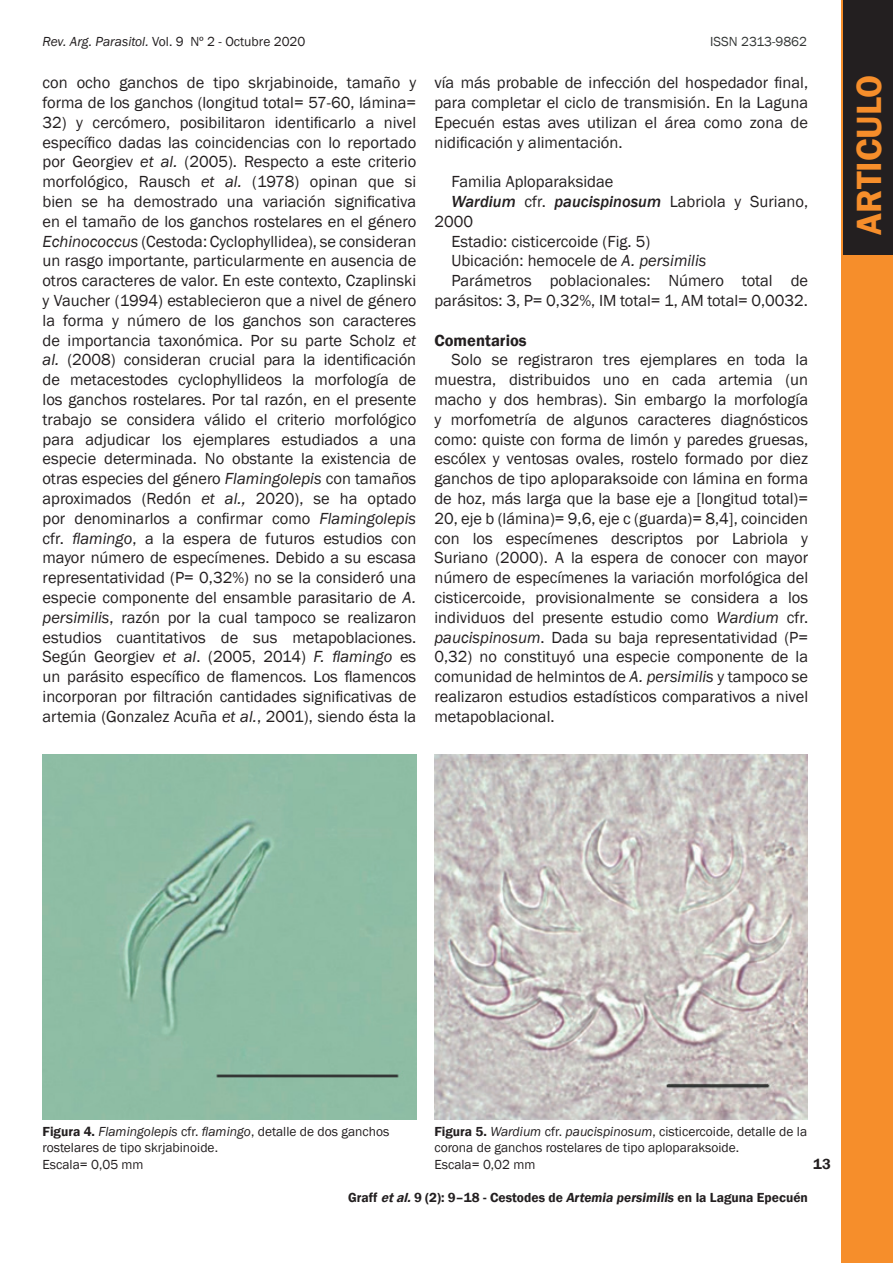
<style>
.page{position:relative;width:893px;height:1263px;background:#fff}
.page>*{position:absolute;margin:0;border:0;box-sizing:border-box;transform-origin:0 0}
.t1{font:600 36px "Franklin Gothic";color:#f68e2b}
.t2{font:16.5px/19.8px "Franklin Gothic";color:#231f20;text-align:justify}
.t3{font:600 16.5px "Franklin Gothic";color:#231f20}
.t4{font:600 15px "Franklin Gothic";color:#231f20}
.t5{font:13.5px/16.5px "Franklin Gothic";color:#231f20}
.t6{font:600 13.5px "Franklin Gothic";color:#231f20}
.t7{font:13.5px "Franklin Gothic";color:#333635}
.s1{font-style:italic}
.s2{font-weight:500;font-style:italic}
.s3{font-weight:600}
</style>
<div class="page">
<div style="left:842px;top:0;width:51px;height:1263px;background:#f68e2b"></div>
<div style="left:843px;top:0;width:50px;height:254px;background:#231f20"></div>
<img style="left:43px;top:755px;width:373px;height:364px">
<img style="left:434px;top:755px;width:374px;height:364px">
<p class="t5" style="left:43px;top:34px;width:264px"><span class="s1">Rev. Arg. Parasitol.</span> Vol. 9 Nº 2 - Octubre 2020</p>
<p class="t7" style="left:710px;top:33px;width:98px">ISSN 2313-9862</p>
<p class="t2" style="left:43px;top:73px;width:375px">con ocho ganchos de tipo skrjabinoide, tamaño y forma de los ganchos (longitud total= 57-60, lámina=</p>
<p class="t2" style="left:43px;top:113px;width:375px">32) y cercómero, posibilitaron identificarlo a nivel específico dadas las coincidencias con lo reportado por Georgiev <span class="s1">et al.</span> (2005). Respecto a este criterio morfológico, Rausch <span class="s1">et al.</span> (1978) opinan que si bien se ha demostrado una variación significativa en el tamaño de los ganchos rostelares en el género <span class="s1">Echinococcus</span> (Cestoda: Cyclophyllidea), se consideran un rasgo importante, particularmente en ausencia de otros caracteres de valor. En este contexto, Czaplinski y Vaucher (1994) establecieron que a nivel de género la forma y número de los ganchos son caracteres de importancia taxonómica. Por su parte Scholz <span class="s1">et al.</span> (2008) consideran crucial para la identificación de metacestodes cyclophyllideos la morfología de los ganchos rostelares. Por tal razón, en el presente trabajo se considera válido el criterio morfológico para adjudicar los ejemplares estudiados a una especie determinada. No obstante la existencia de otras especies del género <span class="s1">Flamingolepis</span> con tamaños aproximados (Redón <span class="s1">et al.,</span> 2020), se ha optado por denominarlos a confirmar como <span class="s1">Flamingolepis </span>cfr. <span class="s1">flamingo</span>, a la espera de futuros estudios con mayor número de especímenes. Debido a su escasa representatividad (P= 0,32%) no se la consideró una especie componente del ensamble parasitario de <span class="s1">A. persimilis</span>, razón por la cual tampoco se realizaron estudios cuantitativos de sus metapoblaciones.<br>Según Georgiev <span class="s1">et al</span>. (2005, 2014) <span class="s1">F. flamingo</span> es un parásito específico de flamencos. Los flamencos incorporan por filtración cantidades significativas de artemia (Gonzalez Acuña <span class="s1">et al.</span>, 2001), siendo ésta la</p>
<p class="t2" style="left:434px;top:73px;width:375px">vía más probable de infección del hospedador final, para completar el ciclo de transmisión. En la Laguna Epecuén estas aves utilizan el área como zona de nidificación y alimentación.</p>
<p class="t2" style="left:451px;top:172px;width:164px">Familia Aploparaksidae</p>
<p class="t2" style="left:451px;top:192px;width:358px"><span class="s2">Wardium</span> cfr. <span class="s2">paucispinosum</span> Labriola y Suriano,</p>
<p class="t2" style="left:434px;top:212px;width:40px">2000</p>
<p class="t2" style="left:451px;top:231px;width:200px">Estadio: cisticercoide (Fig. 5)</p>
<p class="t2" style="left:451px;top:251px;width:257px">Ubicación: hemocele de <span class="s1">A. persimilis</span></p>
<p class="t2" style="left:451px;top:271px;width:358px">Parámetros poblacionales: Número total de</p>
<p class="t2" style="left:434px;top:291px;width:375px">parásitos: 3, P= 0,32%, IM total= 1, AM total= 0,0032.</p>
<p class="t3" style="left:434px;top:330px;width:94px">Comentarios</p>
<p class="t2" style="left:434px;top:350px;width:375px;text-indent:17px">Solo se registraron tres ejemplares en toda la muestra, distribuidos uno en cada artemia (un macho y dos hembras). Sin embargo la morfología y morfometría de algunos caracteres diagnósticos como: quiste con forma de limón y paredes gruesas, escólex y ventosas ovales, rostelo formado por diez ganchos de tipo aploparaksoide con lámina en forma de hoz, más larga que la base eje a [longitud total)= 20, eje b (lámina)= 9,6, eje c (guarda)= 8,4], coinciden con los especímenes descriptos por Labriola y Suriano (2000). A la espera de conocer con mayor número de especímenes la variación morfológica del cisticercoide, provisionalmente se considera a los individuos del presente estudio como <span class="s1">Wardium</span> cfr. <span class="s1">paucispinosum</span>. Dada su baja representatividad (P= 0,32) no constituyó una especie componente de la comunidad de helmintos de <span class="s1">A. persimilis</span> y tampoco se realizaron estudios estadísticos comparativos a nivel metapoblacional.</p>
<h1 class="t1" style="left:847px;top:235px;width:162px;rotate:-90deg">ARTICULO</h1>
<p class="t5" style="left:43px;top:1123px;width:348px"><span class="s3">Figura 4.</span> <span class="s1">Flamingolepis</span> cfr. <span class="s1">flamingo</span>, detalle de dos ganchos rostelares de tipo skrjabinoide.<br>Escala= 0,05 mm</p>
<p class="t6" style="left:348px;top:1189px;width:461px">Graff <span class="s1">etal.</span>9 (2): 9–18 - Cestodes de <span class="s1">Artemia persimilis</span> en la Laguna Epecuén</p>
<p class="t5" style="left:434px;top:1123px;width:374px"><span class="s3">Figura 5.</span> <span class="s1">Wardium</span> cfr. <span class="s1">paucispinosum</span>, cisticercoide, detalle de la corona de ganchos rostelares de tipo aploparaksoide.<br>Escala= 0,02 mm</p>
<p class="t4" style="left:813px;top:1155px;width:19px">13</p>
</div>
